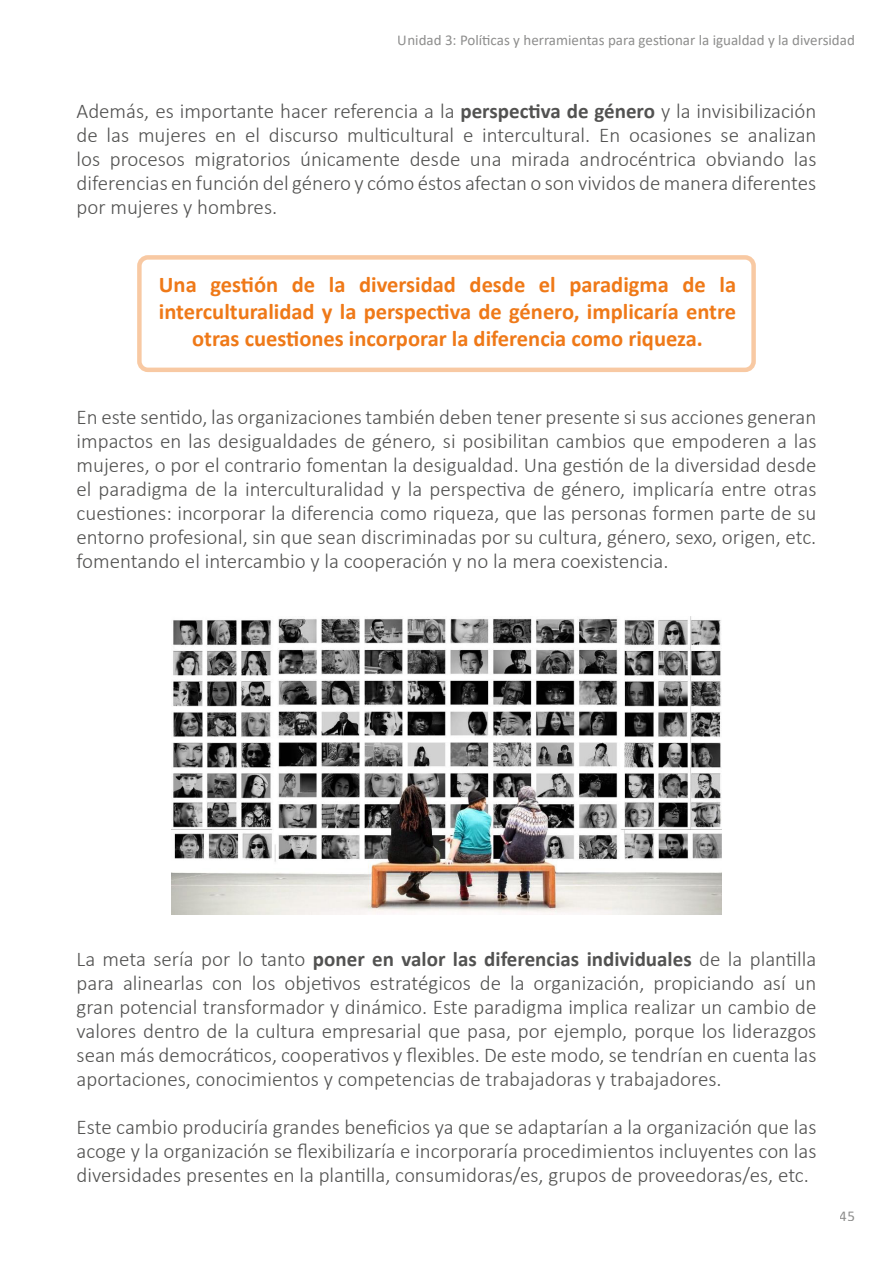
<style>
.page{position:relative;width:893px;height:1263px;background:#fff}
.page>*{position:absolute;margin:0;border:0;box-sizing:border-box;transform-origin:0 0}
.t1{font:700 22.5px/27px "Calibri";color:#ef7918;text-align:center}
.t2{font:300 21px/24px "Calibri";color:#525251;text-align:justify}
.t3{font:15px "Calibri";color:#5c5c5b}
.s1{font-weight:700}
</style>
<div class="page">
<div style="left:137px;top:255px;width:619px;height:117px;border:4px solid #ef7918;border-radius:9px"></div>
<img style="left:172px;top:617px;width:549px;height:298px">
<p class="t3" style="left:398px;top:30px;width:459px">Unidad 3: Políticas y herramientas para gestionar la igualdad y la diversidad</p>
<p class="t2" style="left:77px;top:99px;width:741px">Además, es importante hacer referencia a la <span class="s1">perspectiva de género</span> y la invisibilización de las mujeres en el discurso multicultural e intercultural. En ocasiones se analizan los procesos migratorios únicamente desde una mirada androcéntrica obviando las diferencias en función del género y cómo éstos afectan o son vividos de manera diferentes por mujeres y hombres.</p>
<p class="t1" style="left:159px;top:271px;width:579px">Una gestión de la diversidad desde el paradigma de la interculturalidad y la perspectiva de género, implicaría entre otras cuestiones incorporar la diferencia como riqueza.</p>
<p class="t2" style="left:77px;top:405px;width:741px">En este sentido, las organizaciones también deben tener presente si sus acciones generan impactos en las desigualdades de género, si posibilitan cambios que empoderen a las mujeres, o por el contrario fomentan la desigualdad. Una gestión de la diversidad desde el paradigma de la interculturalidad y la perspectiva de género, implicaría entre otras cuestiones: incorporar la diferencia como riqueza, que las personas formen parte de su entorno profesional, sin que sean discriminadas por su cultura, género, sexo, origen, etc. fomentando el intercambio y la cooperación y no la mera coexistencia.</p>
<p class="t2" style="left:77px;top:947px;width:741px">La meta sería por lo tanto <span class="s1">poner en valor las diferencias individuales</span> de la plantilla para alinearlas con los objetivos estratégicos de la organización, propiciando así un gran potencial transformador y dinámico. Este paradigma implica realizar un cambio de valores dentro de la cultura empresarial que pasa, por ejemplo, porque los liderazgos sean más democráticos, cooperativos y flexibles. De este modo, se tendrían en cuenta las aportaciones, conocimientos y competencias de trabajadoras y trabajadores.</p>
<p class="t2" style="left:77px;top:1115px;width:741px">Este cambio produciría grandes beneficios ya que se adaptarían a la organización que las acoge y la organización se flexibilizaría e incorporaría procedimientos incluyentes con las diversidades presentes en la plantilla, consumidoras/es, grupos de proveedoras/es, etc.</p>
<p class="t3" style="left:840px;top:1205px;width:17px">45</p>
</div>
